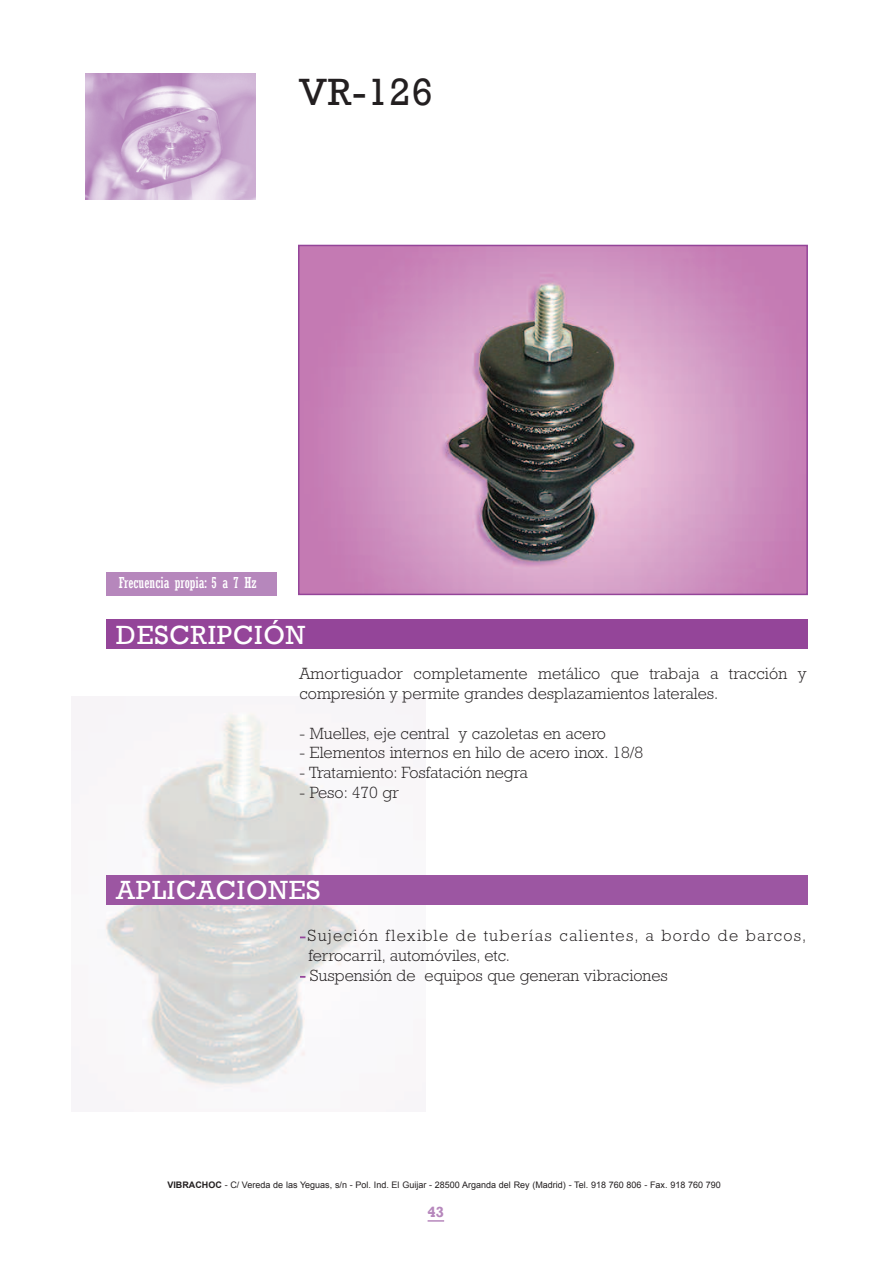
<style>
.page{position:relative;width:893px;height:1263px;background:#fff}
.page>*{position:absolute;margin:0;border:0;box-sizing:border-box;transform-origin:0 0}
.t1{font:39px "Rockwell";color:#231f20}
.t2{font:27px "Rockwell";letter-spacing:.025em;color:#fff}
.t3{font:300 16.5px/19.8px "Rockwell";color:#231f20}
.t4{font:300 16.5px/19.8px "Rockwell";letter-spacing:.08em;color:#231f20}
.t5{font:condensed 15px "Rockwell";color:#fff}
.t6{font:700 15px "Rockwell";color:#b687bc}
.t7{font:9px "Arial";color:#231f20}
.s1{color:#944599}
.s2{font-weight:700}
</style>
<div class="page">
<svg style="left:428px;top:1220px;width:16px;height:2px"></svg>
<img style="left:85px;top:73px;width:170px;height:126px">
<img style="left:72px;top:697px;width:354px;height:395px">
<div style="left:106px;top:619px;width:702px;height:30px;background:#944599"></div>
<div style="left:106px;top:875px;width:702px;height:30px;background:#9c56a2"></div>
<img style="left:301px;top:248px;width:504px;height:344px">
<div style="left:298px;top:245px;width:510px;height:350px;border:2px solid #944599"></div>
<div style="left:106px;top:572px;width:171px;height:23px;background:#b687bc"></div>
<h1 class="t1" style="left:299px;top:68px;width:135px">VR-126</h1>
<p class="t5" style="left:119px;top:573px;width:139px">Frecuencia propia: 5 a 7 Hz</p>
<h2 class="t2" style="left:116px;top:618px;width:190px">DESCRIPCIÓN</h2>
<p class="t3" style="left:299px;top:665px;width:508px">Amortiguador completamente metálico que trabaja a tracción y compresión y permite grandes desplazamientos laterales.</p>
<p class="t3" style="left:299px;top:725px;width:308px">- Muelles, eje central y cazoletas en acero</p>
<p class="t3" style="left:299px;top:745px;width:345px">- Elementos internos en hilo de acero inox. 18/8</p>
<p class="t3" style="left:299px;top:764px;width:230px">- Tratamiento: Fosfatación negra</p>
<p class="t3" style="left:299px;top:784px;width:101px">- Peso: 470 gr</p>
<h2 class="t2" style="left:116px;top:874px;width:206px">APLICACIONES</h2>
<p class="t4" style="left:309px;top:928px;width:499px;text-indent:-9px"><span class="s1">-</span>Sujeción flexible de tuberías calientes, a bordo de barcos, ferrocarril, automóviles, etc.</p>
<p class="t3" style="left:300px;top:967px;width:369px"><span class="s1">-</span> Suspensión de equipos que generan vibraciones</p>
<p class="t7" style="left:167px;top:1180px;width:555px"><span class="s2">VIBRACHOC</span> - C/ Vereda de las Yeguas, s/n - Pol. Ind. El Guijar - 28500 Arganda del Rey (Madrid) - Tel. 918 760 806 - Fax. 918 760 790</p>
<p class="t6" style="left:428px;top:1202px;width:18px">43</p>
</div>
